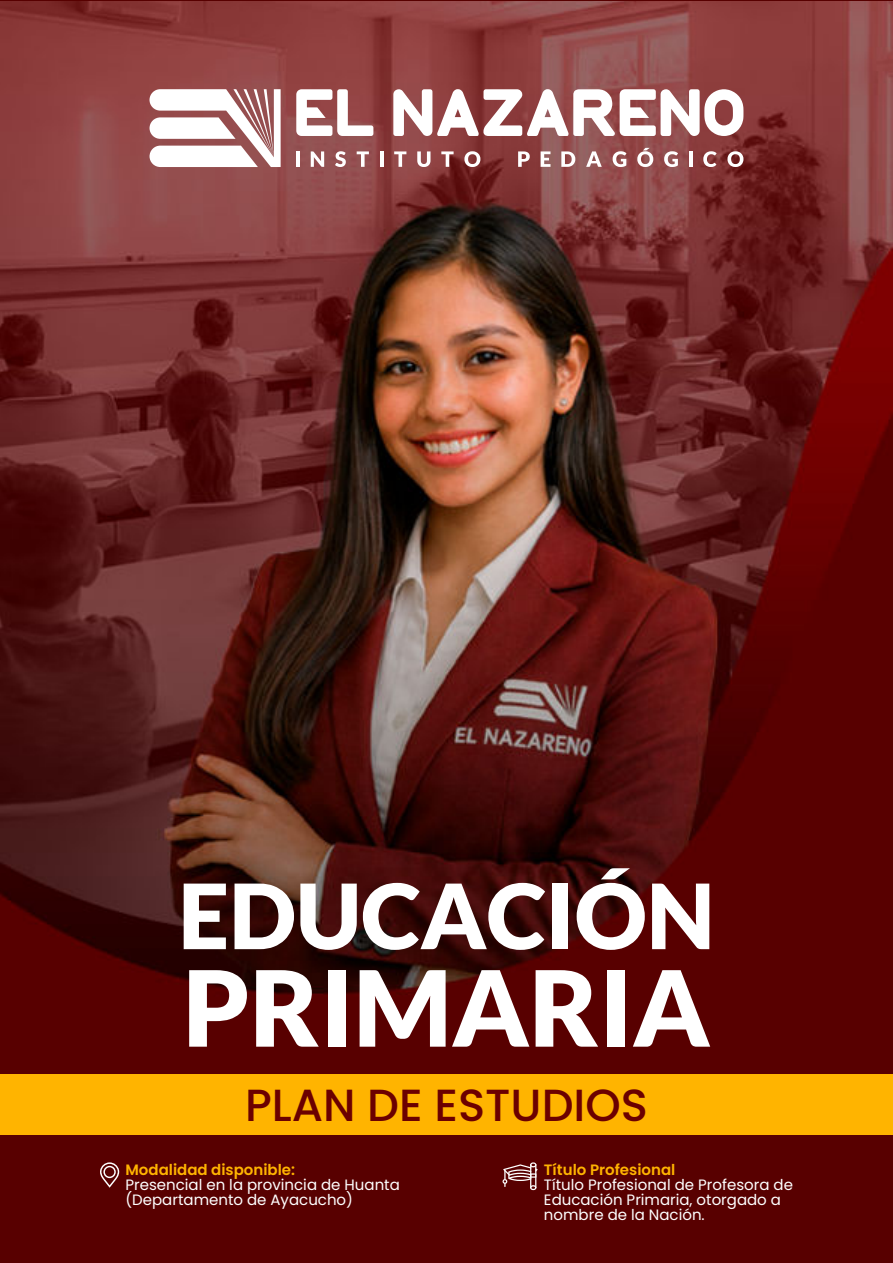
<style>
.page{position:relative;width:893px;height:1263px;background:#fff}
.page>*{position:absolute;margin:0;border:0;box-sizing:border-box;transform-origin:0 0}
.t1{font:900 105px "Lato";color:#fff}
.t2{font:900 90px "Lato";color:#fff}
.t3{font:500 45px "Poppins";color:#6b0000}
.t4{font:15px/15px "Poppins";color:#fff}
.t5{font:600 15px "Poppins";color:#ffb400}
</style>
<div class="page">
<img style="left:0;top:0;width:893px;height:1263px">
<svg style="left:892px;top:190px;width:1px;height:55px"></svg>
<svg style="left:296px;top:89px;width:77px;height:47px"></svg>
<svg style="left:393px;top:89px;width:350px;height:47px"></svg>
<svg style="left:149px;top:89px;width:132px;height:78px"></svg>
<hr style="left:296px;top:151px;width:4px;height:16px;background:#fff">
<svg style="left:311px;top:151px;width:13px;height:16px"></svg>
<svg style="left:335px;top:151px;width:11px;height:16px"></svg>
<svg style="left:357px;top:151px;width:12px;height:16px"></svg>
<hr style="left:380px;top:151px;width:3px;height:16px;background:#fff">
<svg style="left:394px;top:151px;width:12px;height:16px"></svg>
<svg style="left:417px;top:151px;width:13px;height:16px"></svg>
<svg style="left:441px;top:151px;width:13px;height:16px"></svg>
<svg style="left:464px;top:151px;width:16px;height:16px"></svg>
<svg style="left:518px;top:151px;width:12px;height:16px"></svg>
<svg style="left:541px;top:151px;width:9px;height:16px"></svg>
<svg style="left:561px;top:151px;width:14px;height:16px"></svg>
<svg style="left:586px;top:151px;width:16px;height:16px"></svg>
<svg style="left:613px;top:151px;width:13px;height:16px"></svg>
<svg style="left:637px;top:148px;width:16px;height:19px"></svg>
<svg style="left:664px;top:151px;width:14px;height:16px"></svg>
<hr style="left:689px;top:151px;width:3px;height:16px;background:#fff">
<svg style="left:703px;top:151px;width:14px;height:16px"></svg>
<svg style="left:727px;top:151px;width:16px;height:16px"></svg>
<div style="left:0;top:1075px;width:893px;height:60px;background:#ffb400"></div>
<svg style="left:502px;top:1162px;width:36px;height:28px"></svg>
<svg style="left:100px;top:1162px;width:20px;height:26px"></svg>
<h2 class="t2" style="left:178px;top:865px;width:538px">EDUCACIÓN</h2>
<h1 class="t1" style="left:183px;top:949px;width:529px">PRIMARIA</h1>
<h3 class="t3" style="left:245px;top:1079px;width:404px">PLAN DE ESTUDIOS</h3>
<p class="t5" style="left:125px;top:1163px;width:171px">Modalidad disponible:</p>
<p class="t4" style="left:125px;top:1178px;width:276px">Presencial en la provincia de Huanta (Departamento de Ayacucho)</p>
<p class="t5" style="left:544px;top:1163px;width:133px">Título Profesional</p>
<p class="t4" style="left:544px;top:1178px;width:251px">Título Profesional de Profesora de<br>Educación Primaria, otorgado a nombre de la Nación.</p>
</div>
